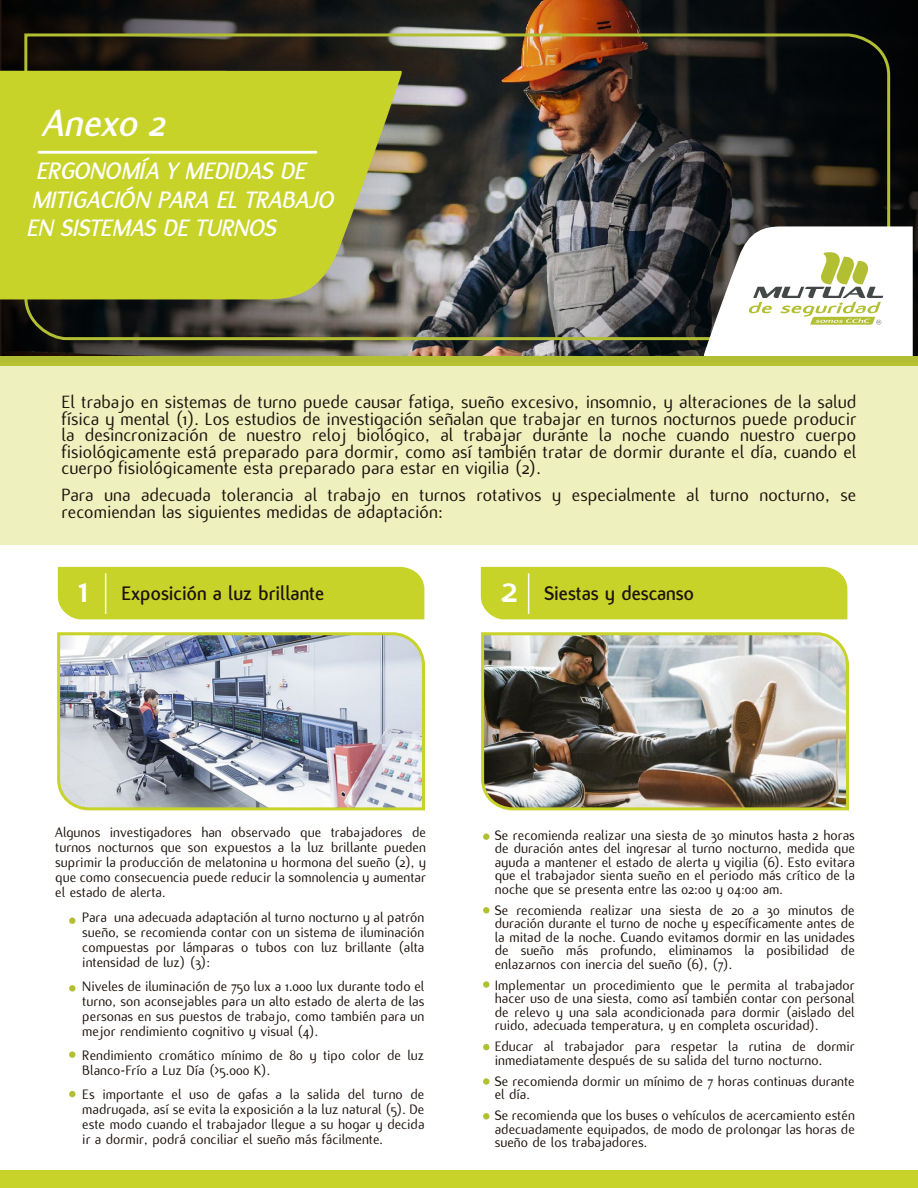
<style>
.page{position:relative;width:918px;height:1188px;background:#fff}
.page>*{position:absolute;margin:0;border:0;box-sizing:border-box;transform-origin:0 0}
.t1{font:italic 700 40.5px "Flux";letter-spacing:-.01em;color:#fff}
.t2{font:italic 700 25.5px/28.5px "Flux";letter-spacing:-.01em;color:#fff}
.t3{font:700 21px "Flux";color:#1e120d}
.t4{font:19.5px/16.5px "Flux";color:#1e120d;text-align:justify}
.t5{font:15px/13.5px "Flux";color:#1e120d;text-align:justify}
.s1{font-size:40.5px;color:#fff}
</style>
<div class="page">
<svg style="left:0;top:0;width:501px;height:357px;background:#2e2b27"></svg>
<svg style="left:501px;top:0;width:417px;height:357px;background:#2b1e15"></svg>
<img style="left:23px;top:32px;width:869px;height:310px">
<svg style="left:0;top:71px;width:402px;height:228px;background:#c0cb31"></svg>
<svg style="left:704px;top:226px;width:209px;height:130px"></svg>
<div style="left:0;top:357px;width:918px;height:9px;background:#b2bf33"></div>
<div style="left:69px;top:918px;width:7px;height:6px;background:#b2bf33;border-radius:50%"></div>
<div style="left:69px;top:985px;width:7px;height:7px;background:#b2bf33;border-radius:50%"></div>
<div style="left:69px;top:1051px;width:7px;height:7px;background:#b2bf33;border-radius:50%"></div>
<div style="left:69px;top:1091px;width:7px;height:6px;background:#b2bf33;border-radius:50%"></div>
<div style="left:58px;top:567px;width:366px;height:52px;background:#c7d328"></div>
<hr style="left:105px;top:573px;width:1px;height:41px;background:#fff">
<div style="left:483px;top:833px;width:6px;height:7px;background:#b2bf33;border-radius:50%"></div>
<svg style="left:483px;top:907px;width:6px;height:6px"></svg>
<svg style="left:483px;top:1044px;width:6px;height:6px"></svg>
<div style="left:483px;top:981px;width:6px;height:7px;background:#b2bf33;border-radius:50%"></div>
<div style="left:483px;top:1113px;width:6px;height:7px;background:#b2bf33;border-radius:50%"></div>
<div style="left:483px;top:1078px;width:6px;height:7px;background:#b2bf33;border-radius:50%"></div>
<div style="left:481px;top:567px;width:366px;height:52px;background:#c7d328"></div>
<hr style="left:528px;top:573px;width:1px;height:41px;background:#fff">
<img style="left:481px;top:632px;width:368px;height:179px">
<img style="left:57px;top:632px;width:368px;height:179px">
<hr style="left:39px;top:151px;width:277px;height:3px;background:#fff">
<div style="left:0;top:1170px;width:918px;height:18px;background:#c7d328"></div>
<div style="left:0;top:366px;width:918px;height:179px;background:#eef1be"></div>
<h1 class="t1" style="left:44px;top:100px;width:124px">Anexo 2</h1>
<h2 class="t2" style="left:28px;top:157px;width:309px;text-indent:10px">ERGONOMÍA Y MEDIDAS DE<br>MITIGACIÓN PARA EL TRABAJO<br>EN SISTEMAS DE TURNOS</h2>
<p class="t4" style="left:62px;top:394px;width:796px">El trabajo en sistemas de turno puede causar fatiga, sueño excesivo, insomnio, y alteraciones de la salud física y mental (1). Los estudios de investigación señalan que trabajar en turnos nocturnos puede producir la desincronización de nuestro reloj biológico, al trabajar durante la noche cuando nuestro cuerpo fisiológicamente está preparado para dormir, como así también tratar de dormir durante el día, cuando el cuerpo fisiológicamente esta preparado para estar en vigilia (2).</p>
<h3 class="t4" style="left:62px;top:487px;width:796px">Para una adecuada tolerancia al trabajo en turnos rotativos y especialmente al turno nocturno, se recomiendan las siguientes medidas de adaptación:</h3>
<h3 class="t3" style="left:78px;top:582px;width:247px"><span class="s1">1</span> Exposición a luz brillante</h3>
<h3 class="t3" style="left:501px;top:582px;width:194px"><span class="s1">2</span> Siestas y descanso</h3>
<p class="t5" style="left:55px;top:825px;width:372px;line-height:15px">Algunos investigadores han observado que trabajadores de turnos nocturnos que son expuestos a la luz brillante pueden suprimir la producción de melatonina u hormona del sueño (2), y que como consecuencia puede reducir la somnolencia y aumentar el estado de alerta.</p>
<p class="t5" style="left:82px;top:910px;width:344px;line-height:15px">Para una adecuada adaptación al turno nocturno y al patrón sueño, se recomienda contar con un sistema de iluminación compuestas por lámparas o tubos con luz brillante (alta intensidad de luz) (3):</p>
<p class="t5" style="left:82px;top:979px;width:344px;line-height:15px">Niveles de iluminación de 750 lux a 1.000 lux durante todo el turno, son aconsejables para un alto estado de alerta de las personas en sus puestos de trabajo, como también para un mejor rendimiento cognitivo y visual (4).</p>
<p class="t5" style="left:82px;top:1048px;width:344px;line-height:15px">Rendimiento cromático mínimo de 80 y tipo color de luz<br>Blanco-Frío a Luz Día (&gt;5.000 K).</p>
<p class="t5" style="left:82px;top:1087px;width:344px;line-height:15px">Es importante el uso de gafas a la salida del turno de madrugada, así se evita la exposición a la luz natural (5). De este modo cuando el trabajador llegue a su hogar y decida ir a dormir, podrá conciliar el sueño más fácilmente.</p>
<p class="t5" style="left:495px;top:828px;width:362px">Se recomienda realizar una siesta de 30 minutos hasta 2 horas de duración antes del ingresar al turno nocturno, medida que ayuda a mantener el estado de alerta y vigilia (6). Esto evitara que el trabajador sienta sueño en el periodo más crítico de la noche que se presenta entre las 02:00 y 04:00 am.</p>
<p class="t5" style="left:495px;top:903px;width:362px">Se recomienda realizar una siesta de 20 a 30 minutos de duración durante el turno de noche y específicamente antes de la mitad de la noche. Cuando evitamos dormir en las unidades de sueño más profundo, eliminamos la posibilidad de enlazarnos con inercia del sueño (6), (7).</p>
<p class="t5" style="left:495px;top:978px;width:362px">Implementar un procedimiento que le permita al trabajador hacer uso de una siesta, como así también contar con personal de relevo y una sala acondicionada para dormir (aislado del ruido, adecuada temperatura, y en completa oscuridad).</p>
<p class="t5" style="left:495px;top:1040px;width:362px">Educar al trabajador para respetar la rutina de dormir inmediatamente después de su salida del turno nocturno.</p>
<p class="t5" style="left:495px;top:1074px;width:362px">Se recomienda dormir un mínimo de 7 horas continuas durante el día.</p>
<p class="t5" style="left:495px;top:1109px;width:362px">Se recomienda que los buses o vehículos de acercamiento estén adecuadamente equipados, de modo de prolongar las horas de sueño de los trabajadores.</p>
</div>
